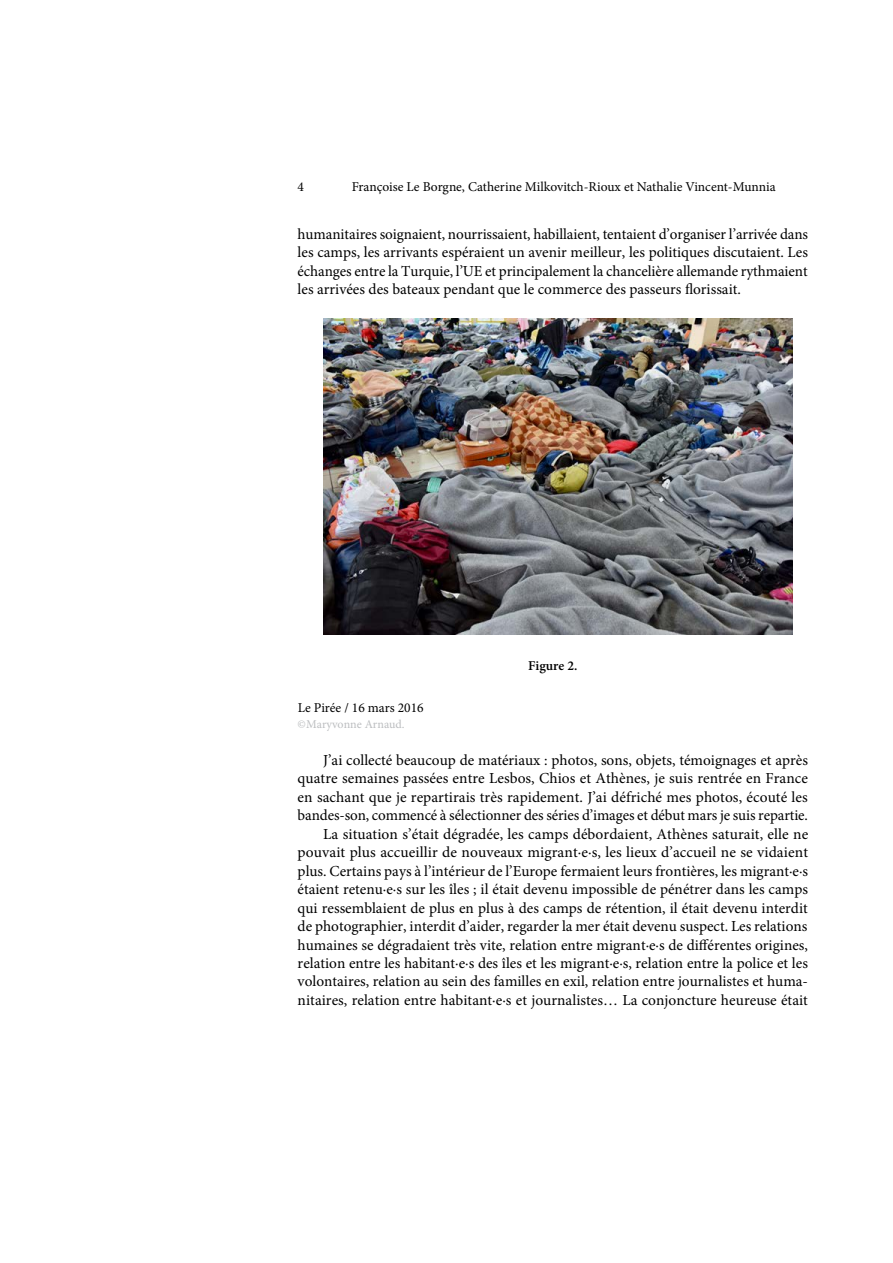
<style>
.page{position:relative;width:893px;height:1263px;background:#fff}
.page>*{position:absolute;margin:0;border:0;box-sizing:border-box;transform-origin:0 0}
.t1{font:15.3px/18.5px "Minion Pro";color:#000;text-align:justify}
.t2{font:13.5px "Minion Pro";color:#000}
.t3{font:600 13.5px "Minion Pro";color:#000}
.t4{font:12px "Minion Pro";color:#bcbec0}
</style>
<div class="page">
<img style="left:323px;top:319px;width:469px;height:316px">
<p class="t2" style="left:298px;top:177px;width:8px">4</p>
<p class="t2" style="left:352px;top:177px;width:426px">Françoise Le Borgne, Catherine Milkovitch-Rioux et Nathalie Vincent-Munnia</p>
<p class="t1" style="left:298px;top:225px;width:512px">humanitaires soignaient, nourrissaient, habillaient, tentaient d’organiser l’arrivée dans les camps, les arrivants espéraient un avenir meilleur, les politiques discutaient. Les échanges entre la Turquie, l’UE et principalement la chancelière allemande rythmaient les arrivées des bateaux pendant que le commerce des passeurs florissait.</p>
<p class="t3" style="left:528px;top:656px;width:51px">Figure 2.</p>
<p class="t2" style="left:298px;top:698px;width:127px">Le Pirée / 16 mars 2016</p>
<p class="t4" style="left:298px;top:716px;width:109px">©Maryvonne Arnaud.</p>
<p class="t1" style="left:298px;top:751px;width:512px;text-align:right">J’ai collecté beaucoup de matériaux : photos, sons, objets, témoignages et après quatre semaines passées entre Lesbos, Chios et Athènes, je suis rentrée en France en sachant que je repartirais très rapidement. J’ai défriché mes photos, écouté les bandes-son, commencé à sélectionner des séries d’images et début mars je suis repartie.<br>La situation s’était dégradée, les camps débordaient, Athènes saturait, elle ne pouvait plus accueillir de nouveaux migrant·e·s, les lieux d’accueil ne se vidaient plus. Certains pays à l’intérieur de l’Europe fermaient leurs frontières, les migrant·e·s étaient retenu·e·s sur les îles ; il était devenu impossible de pénétrer dans les camps qui ressemblaient de plus en plus à des camps de rétention, il était devenu interdit de photographier, interdit d’aider, regarder la mer était devenu suspect. Les relations humaines se dégradaient très vite, relation entre migrant·e·s de différentes origines, relation entre les habitant·e·s des îles et les migrant·e·s, relation entre la police et les volontaires, relation au sein des familles en exil, relation entre journalistes et huma&shy;nitaires, relation entre habitant·e·s et journalistes… La conjoncture heureuse était</p>
</div>
